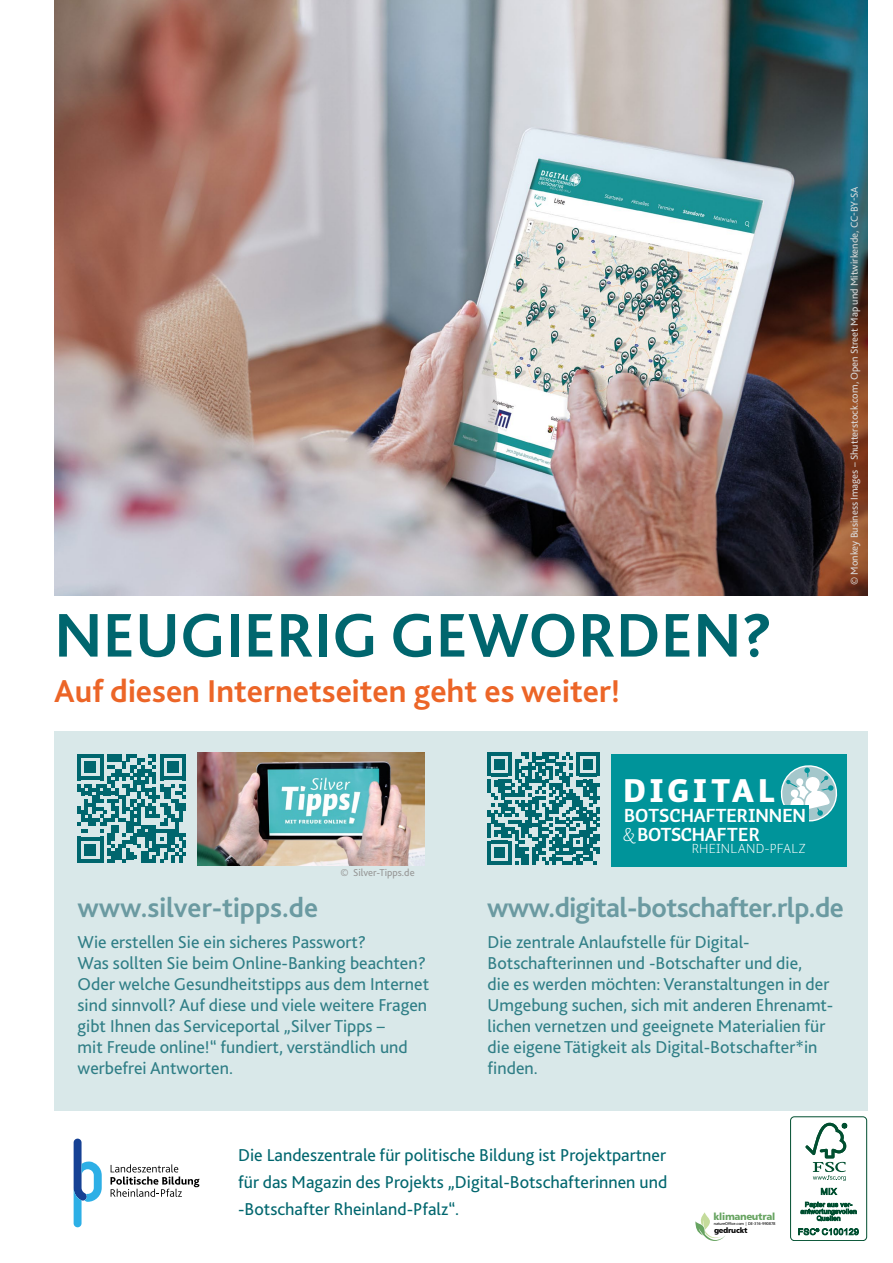
<style>
.page{position:relative;width:893px;height:1263px;background:#fff}
.page>*{position:absolute;margin:0;border:0;box-sizing:border-box;transform-origin:0 0}
.t1{font:700 64.5px "Bliss 2";color:#00666e}
.t2{font:700 33px "Bliss 2";color:#ec6527}
.t3{font:900 32.55px "Auto 1";letter-spacing:.12em;color:#fff}
.t4{font:700 28.5px "Bliss 2";letter-spacing:-.02em;color:#6b9aa1}
.t5{font:700 28.5px "Bliss 2";color:#6b9aa1}
.t6{font:700 18.9px/18.9px "Auto 1";color:#fff}
.t7{font:18px/21px "Bliss 2";color:#2f7e86}
.t8{font:18px/27px "Bliss 2";color:#00666e}
.t9{font:300 13.5px "Auto 1";letter-spacing:.01em;color:#fff}
.t10{font:10.5px "Bliss 2";color:#dadada}
.t11{font:10.5px "Bliss 2";color:#979796}
.t12{font:9.9px "Humanist 777 BT Black B";letter-spacing:-.03em;color:#67a461}
.t13{font:7.65px "Humanist 777 BT Black B";letter-spacing:-.03em;color:#000}
.t14{font:4.05px "Humanist 777 BT Roman B";letter-spacing:-.03em;color:#000}
.s1{font-weight:300}
</style>
<div class="page">
<div style="left:54px;top:731px;width:813px;height:380px;background:#d9e8e9"></div>
<img style="left:54px;top:0;width:813px;height:595px">
<img style="left:197px;top:753px;width:228px;height:112px">
<div style="left:611px;top:754px;width:235px;height:112px;background:#00949a"></div>
<svg style="left:780px;top:765px;width:58px;height:57px"></svg>
<div style="left:776px;top:805px;width:33px;height:18px;background:#00949a"></div>
<svg style="left:77px;top:754px;width:109px;height:109px"></svg>
<svg style="left:488px;top:752px;width:112px;height:112px"></svg>
<svg style="left:111px;top:1164px;width:89px;height:33px"></svg>
<svg style="left:74px;top:1138px;width:28px;height:89px"></svg>
<div style="left:790px;top:1116px;width:77px;height:125px;border:1px solid #004f30;border-radius:4px"></div>
<svg style="left:805px;top:1123px;width:42px;height:58px"></svg>
<svg style="left:821px;top:1187px;width:16px;height:8px"></svg>
<svg style="left:800px;top:1202px;width:56px;height:19px"></svg>
<svg style="left:798px;top:1228px;width:61px;height:7px"></svg>
<svg style="left:695px;top:1212px;width:30px;height:29px"></svg>
<p class="t1" style="left:54px;top:595px;width:720px">NEUGIERIG GEWORDEN?</p>
<p class="t2" style="left:54px;top:670px;width:567px">Auf diesen Internetseiten geht es weiter!</p>
<p class="t11" style="left:341px;top:866px;width:76px">© Silver-Tipps.de</p>
<p class="t3" style="left:624px;top:769px;width:152px">DIGITAL</p>
<p class="t6" style="left:623px;top:806px;width:184px">BOTSCHAFTERINNEN <span class="s1">&amp;</span> BOTSCHAFTER</p>
<p class="t9" style="left:692px;top:840px;width:115px">RHEINLAND-PFALZ</p>
<p class="t10" style="left:848px;top:585px;width:401px;rotate:-90deg">© Monkey Business Images – Shutterstock.com, Open Street Map und Mitwirkende, CC-BY-SA</p>
<p class="t5" style="left:78px;top:889px;width:242px">www.silver-tipps.de</p>
<p class="t4" style="left:487px;top:889px;width:358px">www.digital-botschafter.rlp.de</p>
<p class="t7" style="left:78px;top:930px;width:290px">Wie erstellen Sie ein sicheres Passwort?</p>
<p class="t7" style="left:78px;top:951px;width:353px">Was sollten Sie beim Online-Banking beachten?<br>Oder welche Gesundheitstipps aus dem Internet sind sinnvoll? Auf diese und viele weitere Fragen gibt Ihnen das Serviceportal „Silver Tipps –</p>
<p class="t7" style="left:78px;top:1035px;width:332px">mit Freude online!“ fundiert, verständlich und</p>
<p class="t7" style="left:78px;top:1056px;width:157px">werbefrei Antworten.</p>
<p class="t7" style="left:488px;top:930px;width:264px">Die zentrale Anlaufstelle für Digital-</p>
<p class="t7" style="left:488px;top:951px;width:316px">Botschafterinnen und -Botschafter und die,</p>
<p class="t7" style="left:488px;top:972px;width:347px">die es werden möchten: Veranstaltungen in der Umgebung suchen, sich mit anderen Ehrenamt&shy;lichen vernetzen und geeignete Materialien für die eigene Tätigkeit als Digital-Botschafter*in finden.</p>
<p class="t8" style="left:238px;top:1141px;width:431px">Die Landeszentrale für politische Bildung ist Projektpartner für das Magazin des Projekts „Digital-Botschafterinnen und</p>
<p class="t8" style="left:238px;top:1195px;width:222px">-Botschafter Rheinland-Pfalz“.</p>
<p class="t12" style="left:713px;top:1210px;width:63px">klimaneutral</p>
<p class="t14" style="left:714px;top:1221px;width:63px">natureOffice.com | DE-316-990878</p>
<p class="t13" style="left:714px;top:1225px;width:35px">gedruckt</p>
</div>
